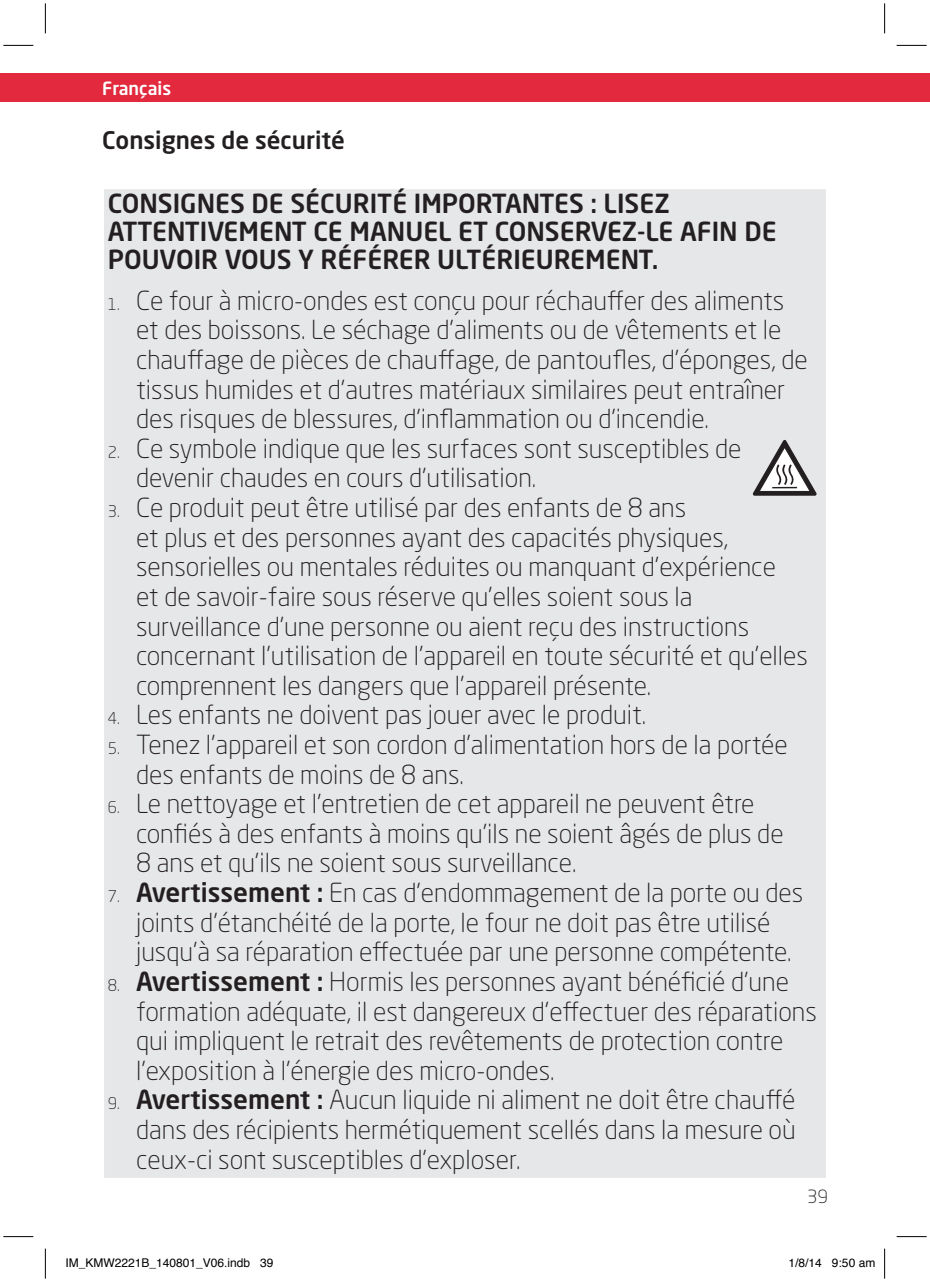
<style>
.page{position:relative;width:930px;height:1282px;background:#fff}
.page>*{position:absolute;margin:0;border:0;box-sizing:border-box;transform-origin:0 0}
.Big_Warnings{font:300 26px/29.6px "Neo Sans W1 G";color:#231f20}
.Big_Warnings-2{font:500 26px/28px "Neo Sans W1 G";color:#231f20}
.Headline-01{font:500 24px "Neo Sans W1 G";color:#231f20}
.t1{font:500 18px "Neo Sans W1 G";color:#fff}
.t2{font:300 18px "Neo Sans W1 G";color:#231f20}
.t3{font:12px "Helvetica";color:#000}
.s1{font-size:16px}
.s2{font-weight:500}
</style>
<div class="page">
<div style="left:0;top:74px;width:930px;height:28px;background:#e2293e"></div>
<div style="left:102px;top:187px;width:726px;height:992px;background:#e6e7e9;border:2px solid #fff"></div>
<svg style="left:752px;top:440px;width:64px;height:55px"></svg>
<hr style="left:3px;top:45px;width:30px;height:1px;background:#000">
<hr style="left:896px;top:45px;width:30px;height:1px;background:#000">
<hr style="left:3px;top:1236px;width:30px;height:1px;background:#000">
<hr style="left:896px;top:1236px;width:30px;height:1px;background:#000">
<hr style="left:45px;top:3px;width:1px;height:30px;background:#000">
<hr style="left:45px;top:1248px;width:1px;height:30px;background:#000">
<hr style="left:884px;top:3px;width:1px;height:30px;background:#000">
<hr style="left:884px;top:1248px;width:1px;height:30px;background:#000">
<p class="t1" style="left:102px;top:77px;width:71px">Français</p>
<p class="Headline-01" style="left:102px;top:125px;width:244px">Consignes de sécurité</p>
<p class="Big_Warnings-2" style="left:108px;top:188px;width:670px">CONSIGNES DE SÉCURITÉ IMPORTANTES : LISEZ<br>ATTENTIVEMENT CE MANUEL ET CONSERVEZ-LE AFIN DE<br>POUVOIR VOUS Y RÉFÉRER ULTÉRIEUREMENT.</p>
<p class="Big_Warnings" style="left:136px;top:285px;width:673px;text-indent:-28px"><span class="s1">1.</span> Ce four à micro-ondes est conçu pour réchauffer des aliments et des boissons. Le séchage d’aliments ou de vêtements et le chauffage de pièces de chauffage, de pantoufles, d’éponges, de tissus humides et d’autres matériaux similaires peut entraîner des risques de blessures, d’inflammation ou d’incendie.</p>
<p class="Big_Warnings" style="left:136px;top:433px;width:607px;text-indent:-28px"><span class="s1">2.</span> Ce symbole indique que les surfaces sont susceptibles de devenir chaudes en cours d’utilisation.</p>
<p class="Big_Warnings" style="left:136px;top:492px;width:673px;text-indent:-28px"><span class="s1">3.</span> Ce produit peut être utilisé par des enfants de 8 ans<br>et plus et des personnes ayant des capacités physiques, sensorielles ou mentales réduites ou manquant d’expérience<br>et de savoir-faire sous réserve qu’elles soient sous la surveillance d’une personne ou aient reçu des instructions concernant l’utilisation de l’appareil en toute sécurité et qu’elles comprennent les dangers que l’appareil présente.</p>
<p class="Big_Warnings" style="left:108px;top:699px;width:540px"><span class="s1">4.</span> Les enfants ne doivent pas jouer avec le produit.</p>
<p class="Big_Warnings" style="left:136px;top:729px;width:653px;text-indent:-28px"><span class="s1">5.</span> Tenez l’appareil et son cordon d’alimentation hors de la portée des enfants de moins de 8 ans.</p>
<p class="Big_Warnings" style="left:136px;top:788px;width:649px;text-indent:-28px"><span class="s1">6.</span> Le nettoyage et l’entretien de cet appareil ne peuvent être confiés à des enfants à moins qu’ils ne soient âgés de plus de<br>8 ans et qu’ils ne soient sous surveillance.</p>
<p class="Big_Warnings" style="left:136px;top:877px;width:668px;text-indent:-28px"><span class="s1">7.</span> <span class="s2">Avertissement :</span> En cas d’endommagement de la porte ou des joints d’étanchéité de la porte, le four ne doit pas être utilisé jusqu’à sa réparation effectuée par une personne compétente.</p>
<p class="Big_Warnings" style="left:136px;top:966px;width:682px;text-indent:-28px"><span class="s1">8.</span> <span class="s2">Avertissement :</span> Hormis les personnes ayant bénéficié d’une formation adéquate, il est dangereux d’effectuer des réparations qui impliquent le retrait des revêtements de protection contre l’exposition à l’énergie des micro-ondes.</p>
<p class="Big_Warnings" style="left:136px;top:1084px;width:661px;text-align:justify;text-indent:-28px"><span class="s1">9.</span> <span class="s2">Avertissement :</span> Aucun liquide ni aliment ne doit être chauffé dans des récipients hermétiquement scellés dans la mesure où ceux-ci sont susceptibles d’exploser.</p>
<p class="t2" style="left:807px;top:1185px;width:22px">39</p>
<p class="t3" style="left:65px;top:1252px;width:210px">IM_KMW2221B_140801_V06.indb 39</p>
<p class="t3" style="left:788px;top:1252px;width:88px">1/8/14 9:50 am</p>
</div>
